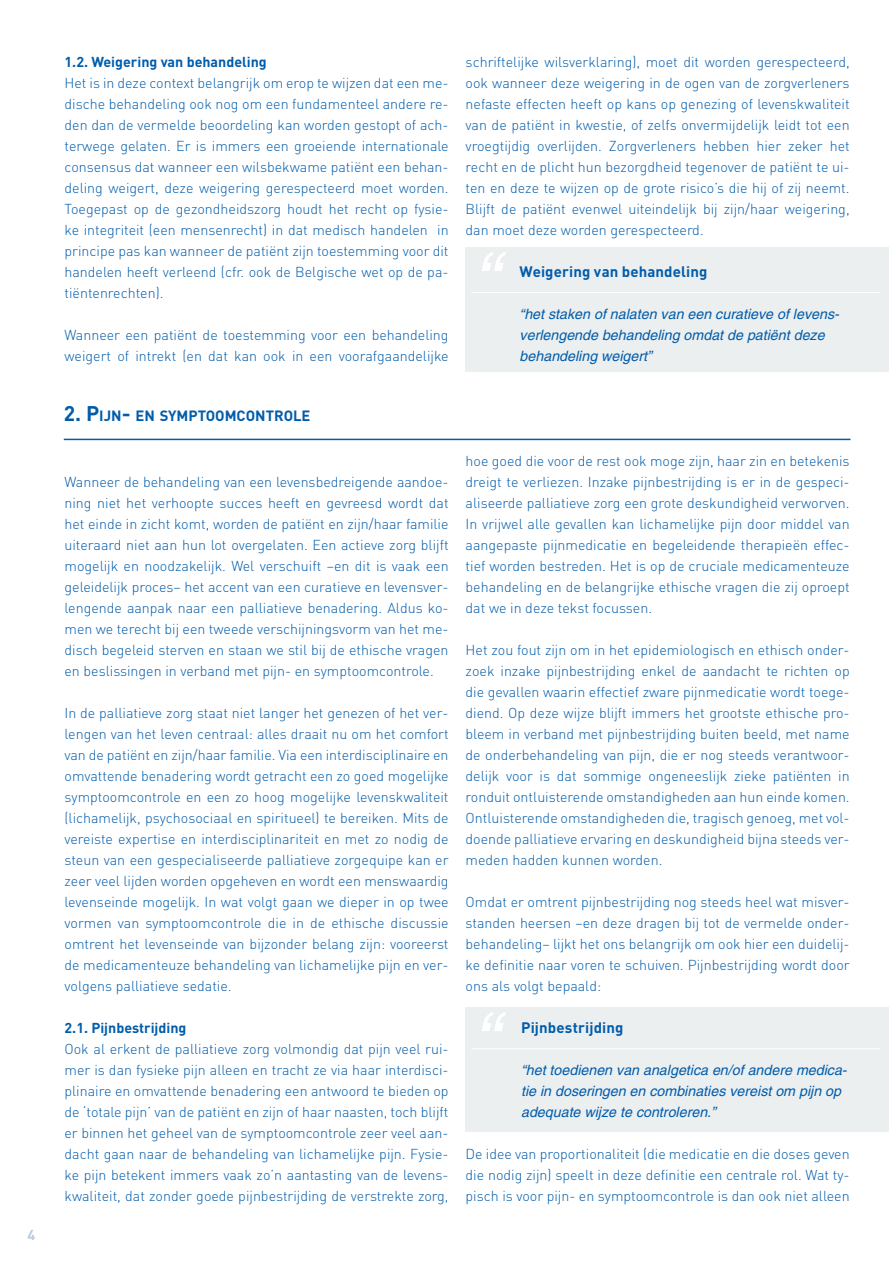
<style>
.page{position:relative;width:893px;height:1263px;background:#fff}
.page>*{position:absolute;margin:0;border:0;box-sizing:border-box;transform-origin:0 0}
.t1{font:700 15px "DIN";letter-spacing:.01em;color:#005cab}
.t2{font:700 14.7px "DIN";color:#005cab}
.t3{font:300 14.25px/21px "DIN";color:#005cab;text-align:justify}
.t4{font:italic 14.25px/21px "Helvetica";color:#005cab}
.t5{font:700 14.25px "DIN";color:#005cab}
.s1{font-size:21px}
</style>
<div class="page">
<div style="left:466px;top:1007px;width:423px;height:124px;background:#eceff0"></div>
<hr style="left:471px;top:1048px;width:409px;height:1px;background:#fff">
<div style="left:466px;top:248px;width:423px;height:124px;background:#eceff0"></div>
<hr style="left:471px;top:292px;width:409px;height:1px;background:#fff">
<hr style="left:64px;top:439px;width:786px;height:1px;background:#005cab">
<p class="t5" style="left:65px;top:53px;width:204px">1.2. Weigering van behandeling</p>
<p class="t3" style="left:65px;top:72px;width:386px">Het is in deze context belangrijk om erop te wijzen dat een me&shy;dische behandeling ook nog om een fundamenteel andere re&shy;den dan de vermelde beoordeling kan worden gestopt of ach&shy;terwege gelaten. Er is immers een groeiende internationale consensus dat wanneer een wilsbekwame patiënt een behan&shy;deling weigert, deze weigering gerespecteerd moet worden.<br>Toegepast op de gezondheidszorg houdt het recht op fysie&shy;ke integriteit (een mensenrecht) in dat medisch handelen in principe pas kan wanneer de patiënt zijn toestemming voor dit handelen heeft verleend (cfr. ook de Belgische wet op de pa&shy;tiëntenrechten).</p>
<p class="t3" style="left:65px;top:324px;width:386px">Wanneer een patiënt de toestemming voor een behandeling weigert of intrekt (en dat kan ook in een voorafgaandelijke</p>
<p class="t2" style="left:64px;top:406px;width:248px"><span class="s1">2. P</span>IJN<span class="s1">-</span> EN SYMPTOOMCONTROLE</p>
<p class="t3" style="left:65px;top:471px;width:386px">Wanneer de behandeling van een levensbedreigende aandoe&shy;ning niet het verhoopte succes heeft en gevreesd wordt dat het einde in zicht komt, worden de patiënt en zijn/haar familie uiteraard niet aan hun lot overgelaten. Een actieve zorg blijft mogelijk en noodzakelijk. Wel verschuift –en dit is vaak een geleidelijk proces– het accent van een curatieve en levensver&shy;lengende aanpak naar een palliatieve benadering. Aldus ko&shy;men we terecht bij een tweede verschijningsvorm van het me&shy;disch begeleid sterven en staan we stil bij de ethische vragen en beslissingen in verband met pijn- en symptoomcontrole.</p>
<p class="t3" style="left:65px;top:702px;width:386px">In de palliatieve zorg staat niet langer het genezen of het ver&shy;lengen van het leven centraal: alles draait nu om het comfort van de patiënt en zijn/haar familie. Via een interdisciplinaire en omvattende benadering wordt getracht een zo goed mogelijke symptoomcontrole en een zo hoog mogelijke levenskwaliteit (lichamelijk, psychosociaal en spiritueel) te bereiken. Mits de vereiste expertise en interdisciplinariteit en met zo nodig de steun van een gespecialiseerde palliatieve zorgequipe kan er zeer veel lijden worden opgeheven en wordt een menswaardig levenseinde mogelijk. In wat volgt gaan we dieper in op twee vormen van symptoomcontrole die in de ethische discussie omtrent het levenseinde van bijzonder belang zijn: vooreerst de medicamenteuze behandeling van lichamelijke pijn en ver&shy;volgens palliatieve sedatie.</p>
<p class="t5" style="left:65px;top:1018px;width:123px">2.1. Pijnbestrijding</p>
<p class="t3" style="left:65px;top:1038px;width:386px">Ook al erkent de palliatieve zorg volmondig dat pijn veel rui&shy;mer is dan fysieke pijn alleen en tracht ze via haar interdisci&shy;plinaire en omvattende benadering een antwoord te bieden op de ‘totale pijn’ van de patiënt en zijn of haar naasten, toch blijft er binnen het geheel van de symptoomcontrole zeer veel aan&shy;dacht gaan naar de behandeling van lichamelijke pijn. Fysie&shy;ke pijn betekent immers vaak zo’n aantasting van de levens&shy;kwaliteit, dat zonder goede pijnbestrijding de verstrekte zorg,</p>
<p class="t3" style="left:466px;top:51px;width:386px">schriftelijke wilsverklaring), moet dit worden gerespecteerd, ook wanneer deze weigering in de ogen van de zorgverleners nefaste effecten heeft op kans op genezing of levenskwaliteit van de patiënt in kwestie, of zelfs onvermijdelijk leidt tot een vroegtijdig overlijden. Zorgverleners hebben hier zeker het recht en de plicht hun bezorgdheid tegenover de patiënt te ui&shy;ten en deze te wijzen op de grote risico’s die hij of zij neemt.<br>Blijft de patiënt evenwel uiteindelijk bij zijn/haar weigering, dan moet deze worden gerespecteerd.</p>
<p class="t1" style="left:520px;top:262px;width:189px">Weigering van behandeling</p>
<p class="t4" style="left:520px;top:303px;width:321px">“het staken of nalaten van een curatieve of levens&shy;verlengende behandeling omdat de patiënt deze behandeling weigert”</p>
<p class="t3" style="left:466px;top:450px;width:386px">hoe goed die voor de rest ook moge zijn, haar zin en betekenis dreigt te verliezen. Inzake pijnbestrijding is er in de gespeci&shy;aliseerde palliatieve zorg een grote deskundigheid verworven.<br>In vrijwel alle gevallen kan lichamelijke pijn door middel van aangepaste pijnmedicatie en begeleidende therapieën effec&shy;tief worden bestreden. Het is op de cruciale medicamenteuze behandeling en de belangrijke ethische vragen die zij oproept dat we in deze tekst focussen.</p>
<p class="t3" style="left:466px;top:639px;width:386px">Het zou fout zijn om in het epidemiologisch en ethisch onder&shy;zoek inzake pijnbestrijding enkel de aandacht te richten op die gevallen waarin effectief zware pijnmedicatie wordt toege&shy;diend. Op deze wijze blijft immers het grootste ethische pro&shy;bleem in verband met pijnbestrijding buiten beeld, met name de onderbehandeling van pijn, die er nog steeds verantwoor&shy;delijk voor is dat sommige ongeneeslijk zieke patiënten in ronduit ontluisterende omstandigheden aan hun einde komen.<br>Ontluisterende omstandigheden die, tragisch genoeg, met vol&shy;doende palliatieve ervaring en deskundigheid bijna steeds ver&shy;meden hadden kunnen worden.</p>
<p class="t3" style="left:466px;top:891px;width:386px">Omdat er omtrent pijnbestrijding nog steeds heel wat misver&shy;standen heersen –en deze dragen bij tot de vermelde onder&shy;behandeling– lijkt het ons belangrijk om ook hier een duidelij&shy;ke definitie naar voren te schuiven. Pijnbestrijding wordt door ons als volgt bepaald:</p>
<p class="t1" style="left:521px;top:1017px;width:104px">Pijnbestrijding</p>
<p class="t4" style="left:521px;top:1059px;width:327px">“het toedienen van analgetica en/of andere medica&shy;tie in doseringen en combinaties vereist om pijn op adequate wijze te controleren.”</p>
<p class="t3" style="left:466px;top:1143px;width:386px">De idee van proportionaliteit (die medicatie en die doses geven die nodig zijn) speelt in deze definitie een centrale rol. Wat ty&shy;pisch is voor pijn- en symptoomcontrole is dan ook niet alleen</p>
</div>
